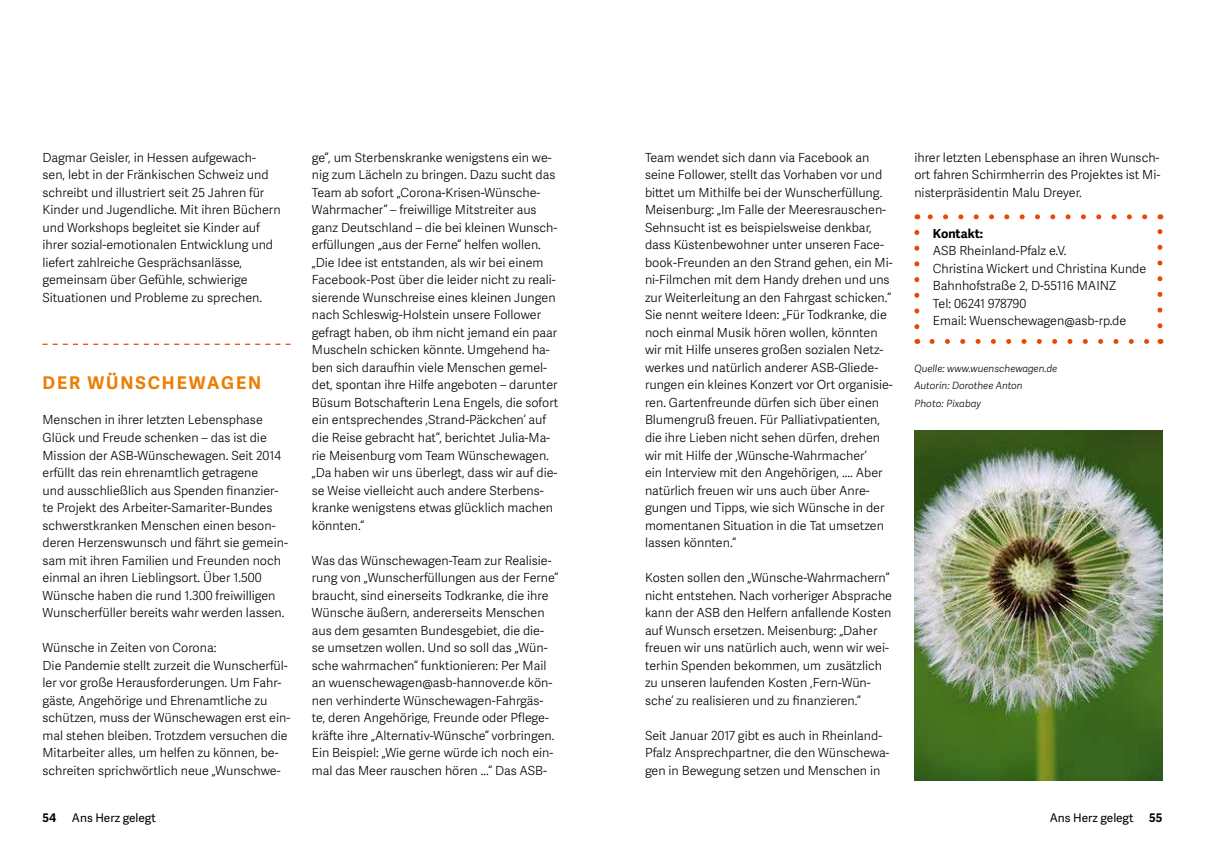
<style>
.page{position:relative;width:1205px;height:851px;background:#fff}
.page>*{position:absolute;margin:0;border:0;box-sizing:border-box;transform-origin:0 0}
.t1{font:700 17.5px "Adelle Sans";letter-spacing:.11em;color:#ec7d00}
.t2{font:300 12.5px/17.5px "Adelle Sans";color:#000}
.t3{font:700 12.5px "Adelle Sans";letter-spacing:-.005em;color:#000}
.t4{font:11.88px "Adelle Sans";color:#000}
.t5{font:700 11.88px "Adelle Sans";color:#000}
.t6{font:italic 300 10px/17.5px "Adelle Sans";color:#000}
</style>
<div class="page">
<svg style="left:43px;top:343px;width:248px;height:2px"></svg>
<img style="left:914px;top:431px;width:248px;height:349px">
<svg style="left:914px;top:232px;width:5px;height:98px"></svg>
<svg style="left:932px;top:339px;width:217px;height:5px"></svg>
<svg style="left:927px;top:214px;width:218px;height:5px"></svg>
<svg style="left:1157px;top:214px;width:5px;height:112px"></svg>
<p class="t2" style="left:43px;top:148px;width:240px">Dagmar Geisler, in Hessen aufgewach&shy;sen, lebt in der Fränkischen Schweiz und schreibt und illustriert seit 25 Jahren für Kinder und Jugendliche. Mit ihren Büchern und Workshops begleitet sie Kinder auf ihrer sozial-emotionalen Entwicklung und liefert zahlreiche Gesprächsanlässe, gemeinsam über Gefühle, schwierige Situationen und Probleme zu sprechen.</p>
<p class="t2" style="left:312px;top:148px;width:248px">ge“, um Sterbenskranke wenigstens ein we&shy;nig zum Lächeln zu bringen. Dazu sucht das Team ab sofort „Corona-Krisen-Wünsche-Wahrmacher“ – freiwillige Mitstreiter aus ganz Deutschland – die bei kleinen Wunsch&shy;erfüllungen „aus der Ferne“ helfen wollen. „Die Idee ist entstanden, als wir bei einem Facebook-Post über die leider nicht zu reali&shy;sierende Wunschreise eines kleinen Jungen nach Schleswig-Holstein unsere Follower gefragt haben, ob ihm nicht jemand ein paar Muscheln schicken könnte. Umgehend ha&shy;ben sich daraufhin viele Menschen gemel&shy;det, spontan ihre Hilfe angeboten – darunter Büsum Botschafterin Lena Engels, die sofort ein entsprechendes ,Strand-Päckchen‘ auf die Reise gebracht hat“, berichtet Julia-Ma&shy;rie Meisenburg vom Team Wünschewagen. „Da haben wir uns überlegt, dass wir auf die&shy;se Weise vielleicht auch andere Sterbens&shy;kranke wenigstens etwas glücklich machen könnten.“</p>
<p class="t2" style="left:312px;top:551px;width:248px">Was das Wünschewagen-Team zur Realisie&shy;rung von „Wunscherfüllungen aus der Ferne“ braucht, sind einerseits Todkranke, die ihre Wünsche äußern, andererseits Menschen aus dem gesamten Bundesgebiet, die die&shy;se umsetzen wollen. Und so soll das „Wün&shy;sche wahrmachen“ funktionieren: Per Mail an wuenschewagen@asb-hannover.de kön&shy;nen verhinderte Wünschewagen-Fahrgäs&shy;te, deren Angehörige, Freunde oder Pflege&shy;kräfte ihre „Alternativ-Wünsche“ vorbringen.<br>Ein Beispiel: „Wie gerne würde ich noch ein&shy;mal das Meer rauschen hören ...“ Das ASB-</p>
<h1 class="t1" style="left:43px;top:370px;width:220px">DER WÜNSCHEWAGEN</h1>
<p class="t2" style="left:43px;top:411px;width:247px">Menschen in ihrer letzten Lebensphase Glück und Freude schenken – das ist die Mission der ASB-Wünschewagen. Seit 2014 erfüllt das rein ehrenamtlich getragene<br>und ausschließlich aus Spenden finanzier&shy;te Projekt des Arbeiter-Samariter-Bundes schwerstkranken Menschen einen beson&shy;deren Herzenswunsch und fährt sie gemein&shy;sam mit ihren Familien und Freunden noch einmal an ihren Lieblingsort. Über 1.500<br>Wünsche haben die rund 1.300 freiwilligen Wunscherfüller bereits wahr werden lassen.</p>
<p class="t2" style="left:43px;top:638px;width:249px">Wünsche in Zeiten von Corona:<br>Die Pandemie stellt zurzeit die Wunscherfül&shy;ler vor große Herausforderungen. Um Fahr&shy;gäste, Angehörige und Ehrenamtliche zu schützen, muss der Wünschewagen erst ein&shy;mal stehen bleiben. Trotzdem versuchen die Mitarbeiter alles, um helfen zu können, be&shy;schreiten sprichwörtlich neue „Wunschwe-</p>
<p class="t2" style="left:645px;top:148px;width:249px">Team wendet sich dann via Facebook an seine Follower, stellt das Vorhaben vor und bittet um Mithilfe bei der Wunscherfüllung.<br>Meisenburg: „Im Falle der Meeresrauschen-Sehnsucht ist es beispielsweise denkbar, dass Küstenbewohner unter unseren Face&shy;book-Freunden an den Strand gehen, ein Mi&shy;ni-Filmchen mit dem Handy drehen und uns zur Weiterleitung an den Fahrgast schicken.“ Sie nennt weitere Ideen: „Für Todkranke, die noch einmal Musik hören wollen, könnten wir mit Hilfe unseres großen sozialen Netz&shy;werkes und natürlich anderer ASB-Gliede&shy;rungen ein kleines Konzert vor Ort organisie&shy;ren. Gartenfreunde dürfen sich über einen Blumengruß freuen. Für Palliativpatienten, die ihre Lieben nicht sehen dürfen, drehen wir mit Hilfe der ,Wünsche-Wahrmacher‘<br>ein Interview mit den Angehörigen, .... Aber natürlich freuen wir uns auch über Anre&shy;gungen und Tipps, wie sich Wünsche in der momentanen Situation in die Tat umsetzen lassen könnten.“</p>
<p class="t2" style="left:645px;top:568px;width:249px">Kosten sollen den „Wünsche-Wahrmachern“ nicht entstehen. Nach vorheriger Absprache kann der ASB den Helfern anfallende Kosten auf Wunsch ersetzen. Meisenburg: „Daher freuen wir uns natürlich auch, wenn wir wei&shy;terhin Spenden bekommen, um zusätzlich zu unseren laufenden Kosten ,Fern-Wün&shy;sche‘ zu realisieren und zu finanzieren.“</p>
<p class="t2" style="left:645px;top:726px;width:246px">Seit Januar 2017 gibt es auch in Rheinland-<br>Pfalz Ansprechpartner, die den Wünschewa&shy;gen in Bewegung setzen und Menschen in</p>
<p class="t2" style="left:914px;top:148px;width:248px;text-align:justify">ihrer letzten Lebensphase an ihren Wunsch&shy;ort fahren Schirmherrin des Projektes ist Mi&shy;nisterpräsidentin Malu Dreyer.</p>
<p class="t3" style="left:933px;top:224px;width:52px">Kontakt:</p>
<p class="t2" style="left:933px;top:241px;width:215px">ASB Rheinland-Pfalz e.V.<br>Christina Wickert und Christina Kunde<br>Bahnhofstraße 2, D-55116 MAINZ<br>Tel: 06241 978790<br>Email: Wuenschewagen@asb-rp.de</p>
<p class="t6" style="left:914px;top:359px;width:144px">Quelle: www.wuenschewagen.de<br>Autorin: Dorothee Anton<br>Photo: Pixabay</p>
<p class="t5" style="left:43px;top:809px;width:15px">54</p>
<p class="t4" style="left:72px;top:809px;width:85px">Ans Herz gelegt</p>
<p class="t5" style="left:1149px;top:809px;width:15px">55</p>
<p class="t4" style="left:1049px;top:809px;width:85px">Ans Herz gelegt</p>
</div>
